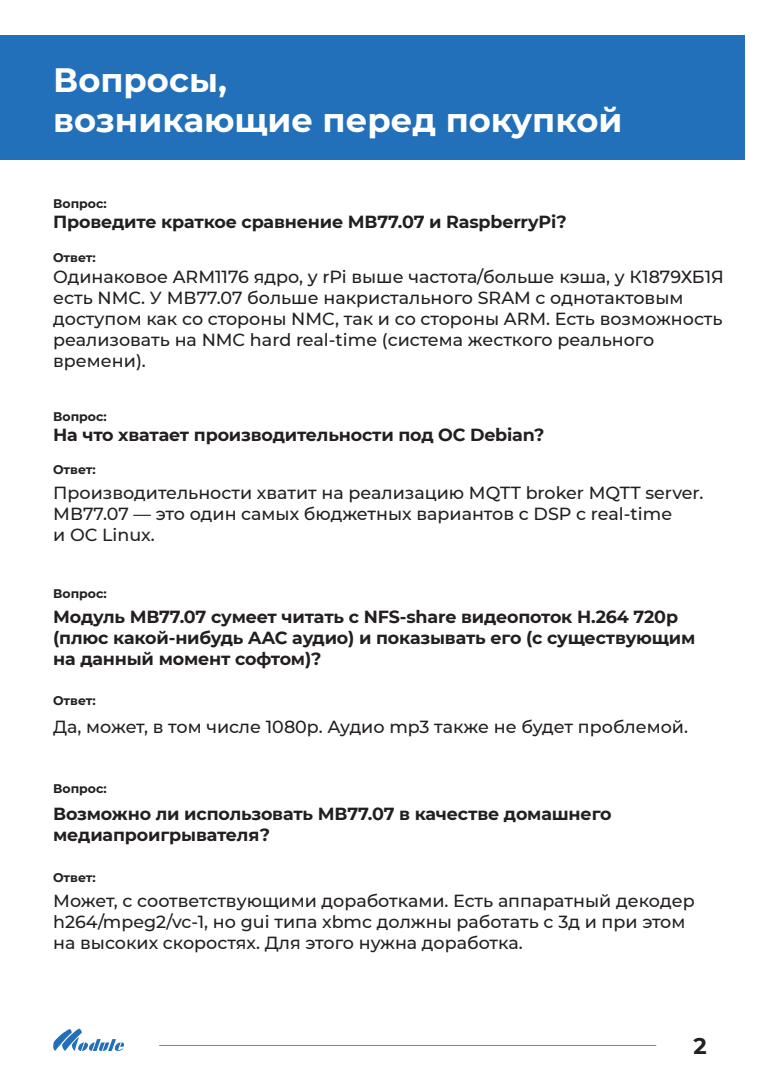
<style>
.page{position:relative;width:780px;height:1088px;background:#fff}
.page>*{position:absolute;margin:0;border:0;box-sizing:border-box;transform-origin:0 0}
.t1{font:700 33.75px/40.5px "Montserrat";color:#fff}
.t2{font:700 22.5px "Montserrat";color:#231f20}
.t3{font:500 17.5px/21px "Montserrat";color:#231f20}
.t4{font:700 17.5px/21px "Montserrat";letter-spacing:-.01em;color:#231f20}
.t5{font:700 12.5px "Montserrat";color:#231f20}
</style>
<div class="page">
<div style="left:0;top:35px;width:744px;height:124px;background:#2170b9"></div>
<svg style="left:53px;top:1028px;width:71px;height:23px"></svg>
<hr style="left:159px;top:1045px;width:497px;height:1px;background:#808285">
<h1 class="t1" style="left:53px;top:58px;width:571px">Вопросы,<br>возникающие перед покупкой</h1>
<p class="t5" style="left:53px;top:195px;width:55px">Вопрос:</p>
<p class="t4" style="left:53px;top:210px;width:515px">Проведите краткое сравнение МВ77.07 и RaspberryPi?</p>
<p class="t5" style="left:53px;top:248px;width:44px">Ответ:</p>
<p class="t3" style="left:53px;top:266px;width:672px">Одинаковое ARM1176 ядро, у rPi выше частота/больше кэша, у К1879ХБ1Я есть NMC. У МВ77.07 больше накристального SRAM с однотактовым доступом как со стороны NMC, так и со стороны ARM. Есть возможность реализовать на NMC hard real-time (система жесткого реального времени).</p>
<p class="t5" style="left:53px;top:408px;width:55px">Вопрос:</p>
<p class="t4" style="left:53px;top:423px;width:492px">На что хватает производительности под ОС Debian?</p>
<p class="t5" style="left:53px;top:461px;width:44px">Ответ:</p>
<p class="t3" style="left:53px;top:482px;width:651px">Производительности хватит на реализацию MQTT broker MQTT server.<br>МВ77.07 — это один самых бюджетных вариантов с DSP с real-time<br>и ОС Linux.</p>
<p class="t5" style="left:53px;top:585px;width:55px">Вопрос:</p>
<p class="t4" style="left:53px;top:606px;width:643px">Модуль МВ77.07 сумеет читать с NFS-share видеопоток H.264 720p (плюс какой-нибудь AAC аудио) и показывать его (с существующим на данный момент софтом)?</p>
<p class="t5" style="left:53px;top:691px;width:44px">Ответ:</p>
<p class="t3" style="left:53px;top:715px;width:636px">Да, может, в том числе 1080p. Аудио mp3 также не будет проблемой.</p>
<p class="t5" style="left:53px;top:780px;width:55px">Вопрос:</p>
<p class="t4" style="left:53px;top:802px;width:560px">Возможно ли использовать МВ77.07 в качестве домашнего медиапроигрывателя?</p>
<p class="t5" style="left:53px;top:868px;width:44px">Ответ:</p>
<p class="t3" style="left:53px;top:889px;width:643px">Может, с соответствующими доработками. Есть аппаратный декодер h264/mpeg2/vc-1, но gui типа xbmc должны работать с 3д и при этом на высоких скоростях. Для этого нужна доработка.</p>
<p class="t2" style="left:693px;top:1029px;width:15px">2</p>
</div>
